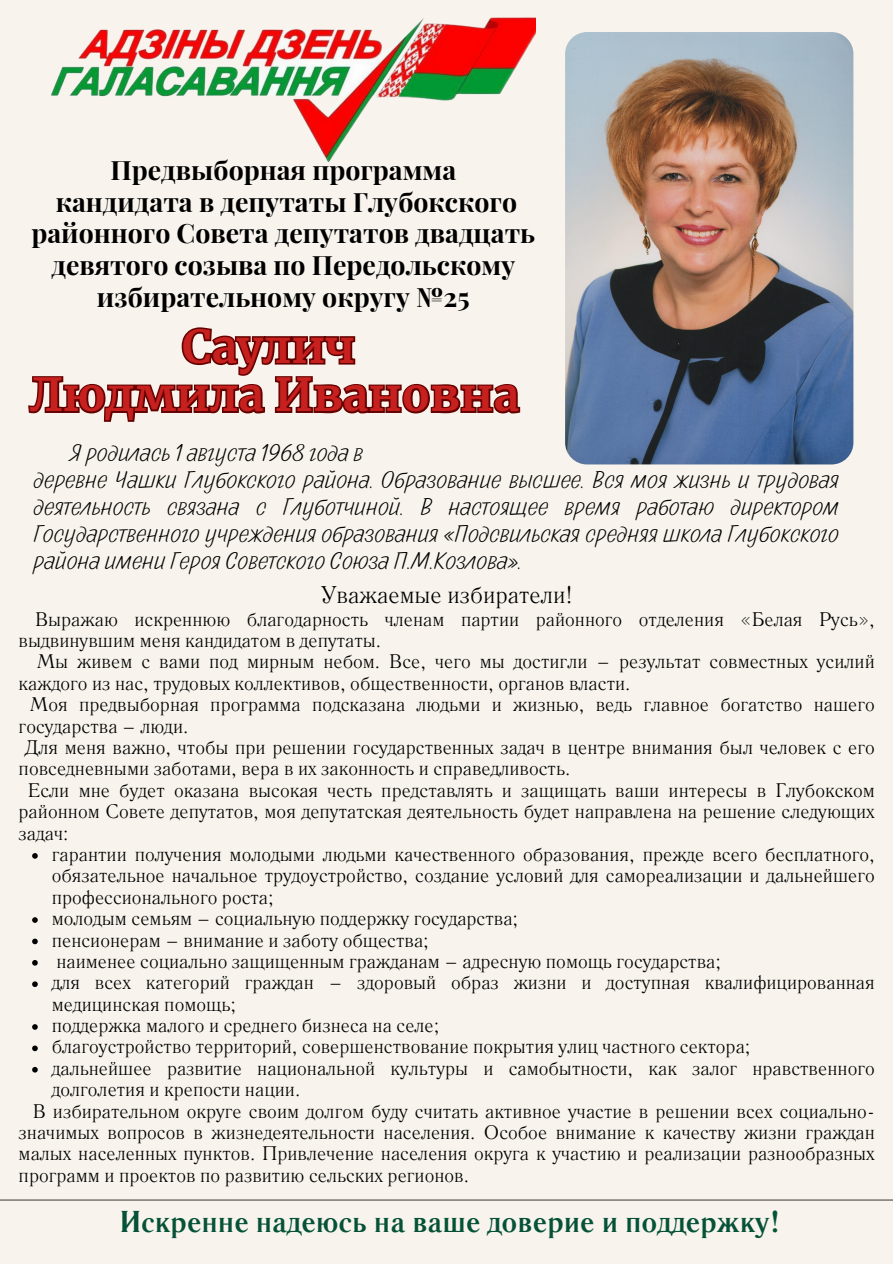
<style>
.page{position:relative;width:893px;height:1264px;background:#fff}
.page>*{position:absolute;margin:0;border:0;box-sizing:border-box;transform-origin:0 0}
.t1{font:700 45px/48.3px "Merriweather";color:#c6201f;text-align:center}
.t2{font:700 30px "Literaturnaya";color:#055238}
.t3{font:700 26.7px/32px "Playfair Display";color:#000;text-align:center}
.t4{font:24px/27px "Pinatas Marks";color:#000}
.t5{font:24px "Literaturnaya";color:#000}
.t6{font:19.5px/21.3px "Literaturnaya";color:#000}
</style>
<div class="page">
<div style="left:0;top:0;width:892px;height:1263px;background:#f8f4ed"></div>
<hr style="left:0;top:1199px;width:892px;height:1px;background:#4d4b44">
<img style="left:565px;top:32px;width:288px;height:432px;border-radius:22px">
<img style="left:50px;top:17px;width:486px;height:146px">
<svg style="left:28px;top:327px;width:493px;height:95px"></svg>
<svg style="left:32px;top:853px;width:6px;height:5px"></svg>
<svg style="left:32px;top:917px;width:6px;height:5px"></svg>
<svg style="left:32px;top:938px;width:6px;height:6px"></svg>
<svg style="left:32px;top:960px;width:6px;height:5px"></svg>
<svg style="left:32px;top:981px;width:6px;height:6px"></svg>
<svg style="left:32px;top:1024px;width:6px;height:5px"></svg>
<svg style="left:32px;top:1045px;width:6px;height:6px"></svg>
<svg style="left:32px;top:1067px;width:6px;height:5px"></svg>
<h3 class="t3" style="left:31px;top:152px;width:505px">Предвыборная программа<br>кандидата в депутаты Глубокского районного Совета депутатов двадцать девятого созыва по Передольскому избирательному округу №25</h3>
<h1 class="t1" style="left:29px;top:323px;width:492px">Саулич<br>Людмила Ивановна</h1>
<p class="t4" style="left:34px;top:440px;width:807px;text-indent:36px">Я родилась 1 августа 1968 года в<br>деревне Чашки Глубокского района. Образование высшее. Вся моя жизнь и трудовая деятельность связана с Глуботчиной. В настоящее время работаю директором Государственного учреждения образования «Подсвильская средняя школа Глубокского района имени Героя Советского Союза П.М.Козлова».</p>
<h4 class="t5" style="left:321px;top:581px;width:253px">Уважаемые избиратели!</h4>
<p class="t6" style="left:19px;top:608px;width:857px;text-indent:17px">Выражаю искреннюю благодарность членам партии районного отделения «Белая Русь», выдвинувшим меня кандидатом в депутаты.</p>
<p class="t6" style="left:19px;top:651px;width:857px;text-indent:18px">Мы живем с вами под мирным небом. Все, чего мы достигли – результат совместных усилий каждого из нас, трудовых коллективов, общественности, органов власти.</p>
<p class="t6" style="left:19px;top:694px;width:857px;text-indent:11px">Моя предвыборная программа подсказана людьми и жизнью, ведь главное богатство нашего государства – люди.</p>
<p class="t6" style="left:19px;top:737px;width:857px;text-indent:7px">Для меня важно, чтобы при решении государственных задач в центре внимания был человек с его повседневными заботами, вера в их законность и справедливость.</p>
<p class="t6" style="left:19px;top:779px;width:857px;text-align:justify;text-indent:9px">Если мне будет оказана высокая честь представлять и защищать ваши интересы в Глубокском районном Совете депутатов, моя депутатская деятельность будет направлена на решение следующих задач:</p>
<p class="t6" style="left:52px;top:844px;width:824px;text-align:justify">гарантии получения молодыми людьми качественного образования, прежде всего бесплатного, обязательное начальное трудоустройство, создание условий для самореализации и дальнейшего профессионального роста;</p>
<p class="t6" style="left:52px;top:908px;width:468px">молодым семьям – социальную поддержку государства;</p>
<p class="t6" style="left:52px;top:929px;width:378px">пенсионерам – внимание и заботу общества;</p>
<p class="t6" style="left:56px;top:950px;width:666px">наименее социально защищенным гражданам – адресную помощь государства;</p>
<p class="t6" style="left:52px;top:972px;width:824px">для всех категорий граждан – здоровый образ жизни и доступная квалифицированная медицинская помощь;</p>
<p class="t6" style="left:52px;top:1015px;width:389px">поддержка малого и среднего бизнеса на селе;</p>
<p class="t6" style="left:52px;top:1036px;width:700px">благоустройство территорий, совершенствование покрытия улиц частного сектора;</p>
<p class="t6" style="left:52px;top:1057px;width:824px">дальнейшее развитие национальной культуры и самобытности, как залог нравственного долголетия и крепости нации.</p>
<p class="t6" style="left:19px;top:1100px;width:857px;text-align:justify;text-indent:14px">В избирательном округе своим долгом буду считать активное участие в решении всех социально&shy;значимых вопросов в жизнедеятельности населения. Особое внимание к качеству жизни граждан малых населенных пунктов. Привлечение населения округа к участию и реализации разнообразных программ и проектов по развитию сельских регионов.</p>
<p class="t2" style="left:120px;top:1204px;width:662px">Искренне надеюсь на ваше доверие и поддержку!</p>
</div>
